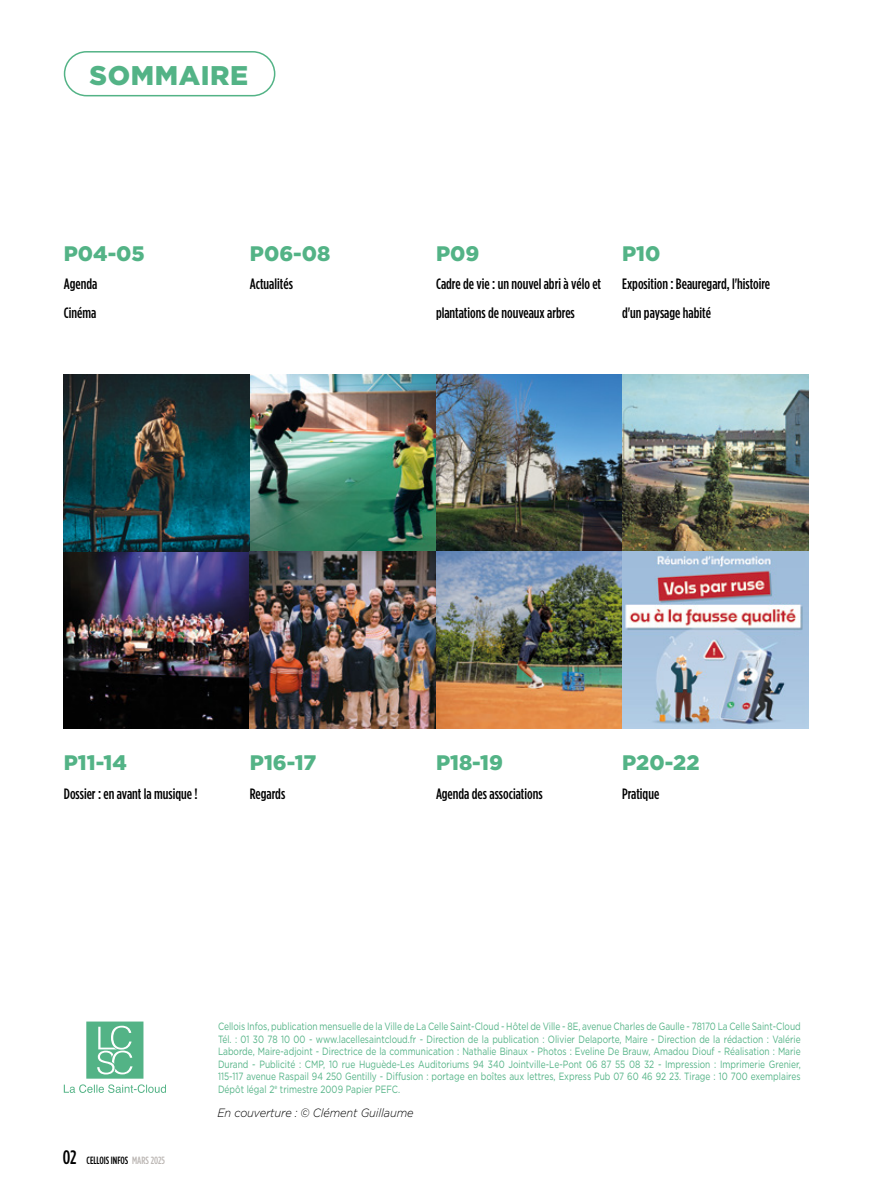
<style>
.page{position:relative;width:872px;height:1191px;background:#fff}
.page>*{position:absolute;margin:0;border:0;box-sizing:border-box;transform-origin:0 0}
.t1{font:900 27px "Gotham";letter-spacing:.02em;color:#53b386}
.t2{font:900 21px "Gotham";color:#53b386}
.t3{font:500 15px/28.5px "Gotham Condensed";color:#000}
.t4{font:italic 300 12px "Gotham";letter-spacing:-.01em;color:#000;scale:.92 1}
.t5{font:10.5px/12.6px "Gotham";letter-spacing:.005em;color:#53b386;text-align:justify;scale:.8 1}
.t6{font:500 10.5px "Gotham Condensed";color:#000}
.s1{font-size:19.5px}
.s2{color:#bbb6b3}
</style>
<div class="page">
<div style="left:64px;top:51px;width:211px;height:45px;border:2px solid #53b386;border-radius:22px"></div>
<svg style="left:64px;top:1084px;width:102px;height:9px"></svg>
<svg style="left:86px;top:1021px;width:57px;height:57px;background:#6bbd97"></svg>
<img style="left:64px;top:374px;width:744px;height:354px">
<h1 class="t1" style="left:90px;top:56px;width:160px">SOMMAIRE</h1>
<h2 class="t2" style="left:64px;top:239px;width:83px">P04-05</h2>
<h3 class="t3" style="left:64px;top:269px;width:35px">Agenda<br>Cinéma</h3>
<h2 class="t2" style="left:250px;top:239px;width:82px">P06-08</h2>
<h3 class="t3" style="left:250px;top:269px;width:44px">Actualités</h3>
<h2 class="t2" style="left:436px;top:239px;width:45px">P09</h2>
<h3 class="t3" style="left:436px;top:269px;width:167px">Cadre de vie : un nouvel abri à vélo et plantations de nouveaux arbres</h3>
<h2 class="t2" style="left:622px;top:239px;width:40px">P10</h2>
<h3 class="t3" style="left:622px;top:269px;width:149px">Exposition : Beauregard, l'histoire d'un paysage habité</h3>
<h2 class="t2" style="left:64px;top:748px;width:65px">P11-14</h2>
<h3 class="t3" style="left:64px;top:779px;width:135px">Dossier : en avant la musique !</h3>
<h2 class="t2" style="left:250px;top:748px;width:68px">P16-17</h2>
<h3 class="t3" style="left:250px;top:779px;width:37px">Regards</h3>
<h2 class="t2" style="left:436px;top:748px;width:68px">P18-19</h2>
<h3 class="t3" style="left:436px;top:779px;width:108px">Agenda des associations</h3>
<h2 class="t2" style="left:622px;top:748px;width:79px">P20-22</h2>
<h3 class="t3" style="left:622px;top:779px;width:39px">Pratique</h3>
<p class="t6" style="left:63px;top:1154px;width:104px"><span class="s1">02</span> CELLOIS INFOS <span class="s2">MARS 2025</span></p>
<p class="t5" style="left:218px;top:1019px;width:730px">Cellois Infos, publication mensuelle de la Ville de La Celle Saint-Cloud - Hôtel de Ville - 8E, avenue Charles de Gaulle - 78170 La Celle Saint-Cloud Tél. : 01 30 78 10 00 - www.lacellesaintcloud.fr - Direction de la publication : Olivier Delaporte, Maire - Direction de la rédaction : Valérie Laborde, Maire-adjoint - Directrice de la communication : Nathalie Binaux - Photos : Eveline De Brauw, Amadou Diouf - Réalisation : Marie Durand - Publicité : CMP, 10 rue Huguède-Les Auditoriums 94 340 Jointville-Le-Pont 06 87 55 08 32 - Impression : Imprimerie Grenier, 115-117 avenue Raspail 94 250 Gentilly - Diffusion : portage en boîtes aux lettres, Express Pub 07 60 46 92 23. Tirage : 10 700 exemplaires Dépôt légal 2<sup>e</sup> trimestre 2009 Papier PEFC.</p>
<p class="t4" style="left:217px;top:1104px;width:215px">En couverture : © Clément Guillaume</p>
</div>
